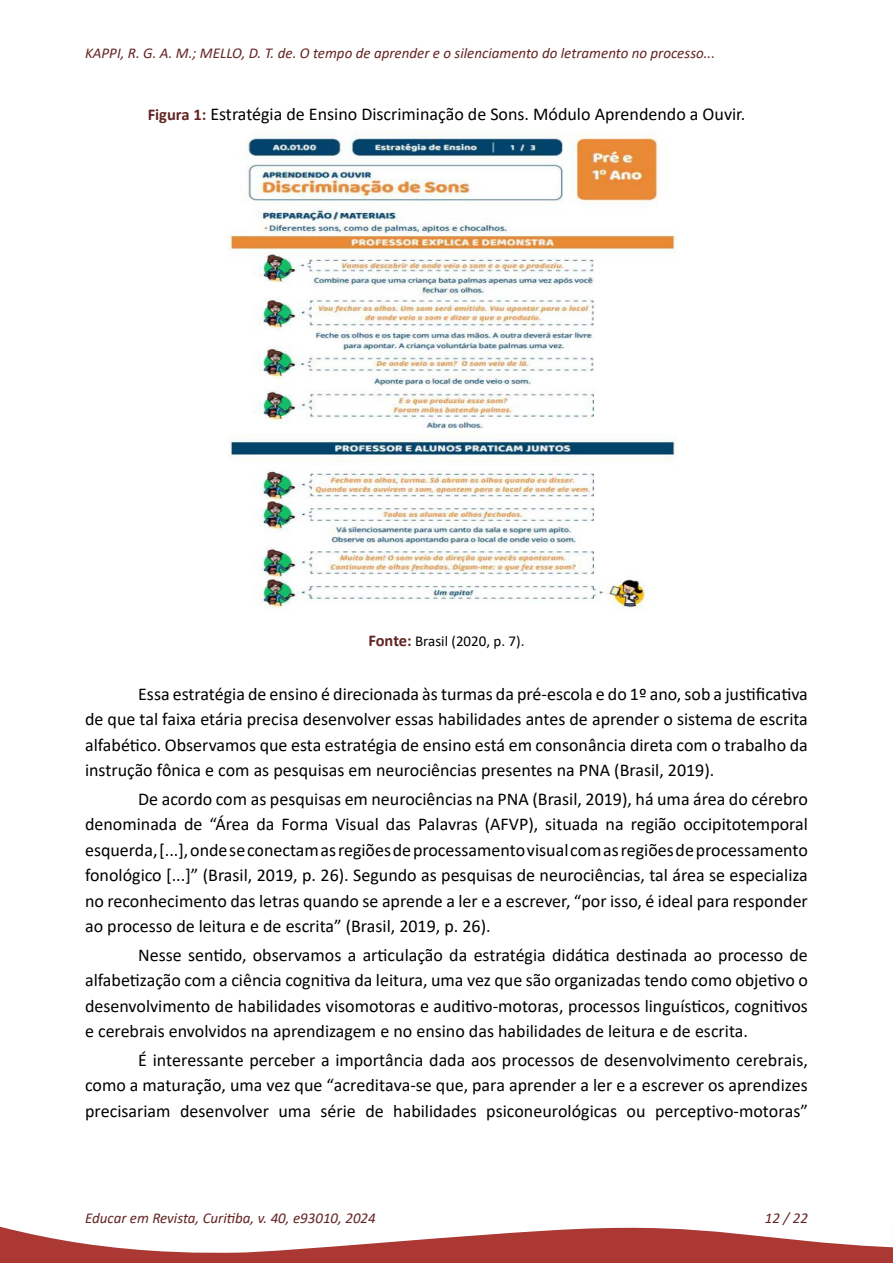
<style>
.page{position:relative;width:893px;height:1263px;background:#fff}
.page>*{position:absolute;margin:0;border:0;box-sizing:border-box;transform-origin:0 0}
._15-TEXTO{font:18px/25.5px "Calibri";color:#000;text-align:justify}
._18-TÍTULO_FIGURA{font:18px "Calibri";color:#000}
.t1{font:italic 15px "Calibri";color:#632423}
._19-FONTE_FIGURA{font:15px "Calibri";color:#000}
.s1{font-weight:700;font-size:16.5px;color:#632423}
</style>
<div class="page">
<svg style="left:0;top:1226px;width:893px;height:37px"></svg>
<img style="left:227px;top:131px;width:450px;height:478px">
<p class="t1" style="left:85px;top:43px;width:632px">KAPPI, R. G. A. M.; MELLO, D. T. de. O tempo de aprender e o silenciamento do letramento no processo...</p>
<p class="_18-TÍTULO_FIGURA" style="left:148px;top:101px;width:599px"><span class="s1">Figura 1:</span> Estratégia de Ensino Discriminação de Sons. Módulo Aprendendo a Ouvir.</p>
<p class="_19-FONTE_FIGURA" style="left:368px;top:630px;width:158px"><span class="s1">Fonte:</span> Brasil (2020, p. 7).</p>
<p class="_15-TEXTO" style="left:85px;top:680px;width:724px;text-indent:53px">Essa estratégia de ensino é direcionada às turmas da pré-escola e do 1º ano, sob a justificativa de que tal faixa etária precisa desenvolver essas habilidades antes de aprender o sistema de escrita alfabético. Observamos que esta estratégia de ensino está em consonância direta com o trabalho da instrução fônica e com as pesquisas em neurociências presentes na PNA (Brasil, 2019).</p>
<p class="_15-TEXTO" style="left:85px;top:785px;width:724px;text-indent:53px">De acordo com as pesquisas em neurociências na PNA (Brasil, 2019), há uma área do cérebro denominada de “Área da Forma Visual das Palavras (AFVP), situada na região occipitotemporal esquerda, [...], onde se conectam as regiões de processamento visual com as regiões de processamento fonológico [...]” (Brasil, 2019, p. 26). Segundo as pesquisas de neurociências, tal área se especializa no reconhecimento das letras quando se aprende a ler e a escrever, “por isso, é ideal para responder ao processo de leitura e de escrita” (Brasil, 2019, p. 26).</p>
<p class="_15-TEXTO" style="left:85px;top:941px;width:724px;text-indent:53px">Nesse sentido, observamos a articulação da estratégia didática destinada ao processo de alfabetização com a ciência cognitiva da leitura, uma vez que são organizadas tendo como objetivo o desenvolvimento de habilidades visomotoras e auditivo-motoras, processos linguísticos, cognitivos e cerebrais envolvidos na aprendizagem e no ensino das habilidades de leitura e de escrita.</p>
<p class="_15-TEXTO" style="left:85px;top:1046px;width:724px;text-indent:53px">É interessante perceber a importância dada aos processos de desenvolvimento cerebrais, como a maturação, uma vez que “acreditava-se que, para aprender a ler e a escrever os aprendizes precisariam desenvolver uma série de habilidades psiconeurológicas ou perceptivo-motoras”</p>
<p class="t1" style="left:85px;top:1208px;width:292px">Educar em Revista, Curitiba, v. 40, e93010, 2024</p>
<p class="t1" style="left:765px;top:1208px;width:45px">12 / 22</p>
</div>
